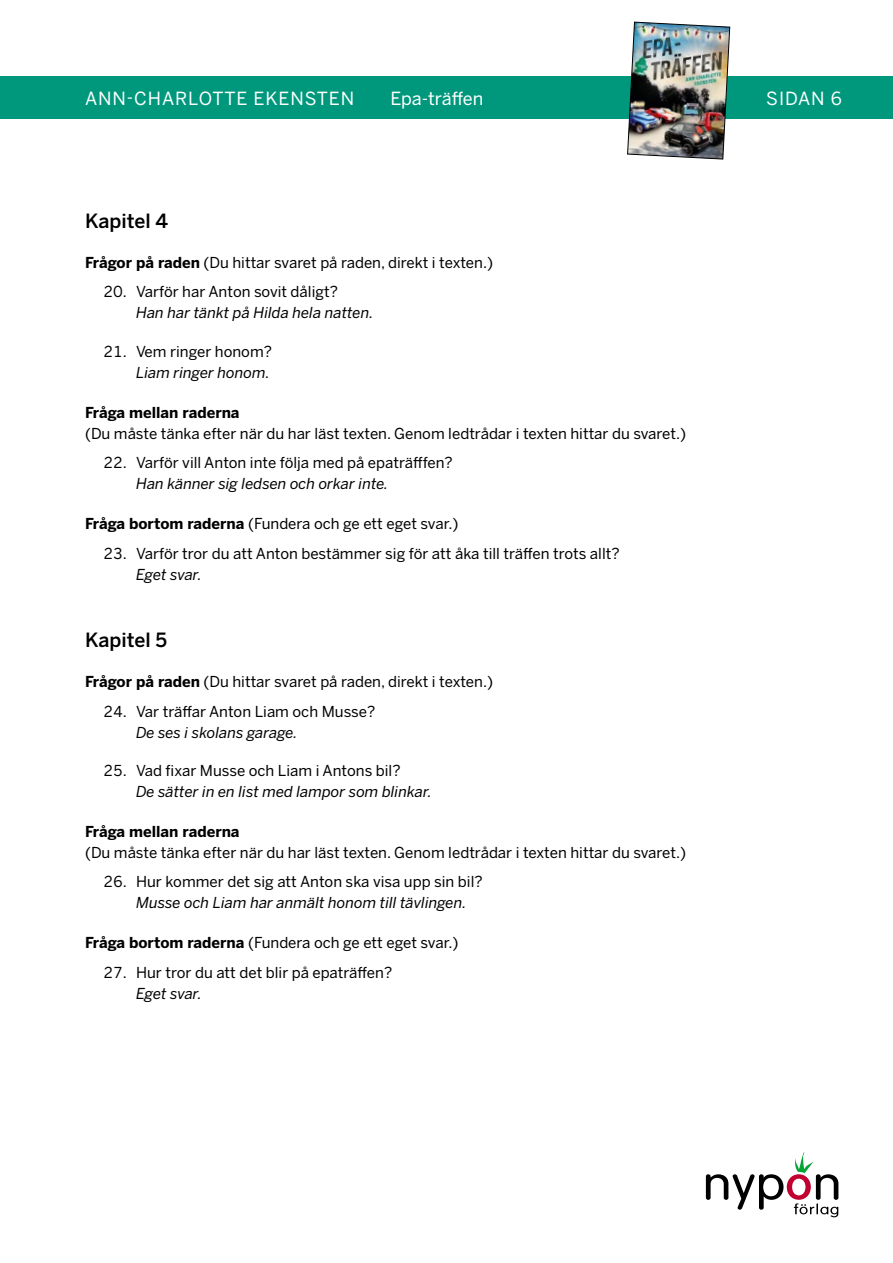
<style>
.page{position:relative;width:893px;height:1263px;background:#fff}
.page>*{position:absolute;margin:0;border:0;box-sizing:border-box;transform-origin:0 0}
.t1{font:500 19.5px "Benton Sans";color:#000}
.t2{font:18px "Benton Sans";letter-spacing:.05em;color:#fff}
.t3{font:18px "Benton Sans";letter-spacing:-.005em;color:#fff}
.t4{font:15px "Benton Sans";color:#000}
.t5{font:italic 15px "Benton Sans";color:#000}
.t6{font:700 15px "Benton Sans";color:#000}
.s1{font-weight:700}
</style>
<div class="page">
<svg style="left:706px;top:1152px;width:132px;height:65px"></svg>
<div style="left:0;top:77px;width:893px;height:42px;background:#00987c"></div>
<img style="left:627px;top:21px;width:103px;height:139px">
<p class="t2" style="left:85px;top:87px;width:271px">ANN-CHARLOTTE EKENSTEN</p>
<p class="t3" style="left:390px;top:87px;width:95px">Epa-träffen</p>
<p class="t2" style="left:766px;top:87px;width:77px">SIDAN 6</p>
<h1 class="t1" style="left:85px;top:209px;width:85px">Kapitel 4</h1>
<p class="t4" style="left:85px;top:253px;width:410px"><span class="s1">Frågor på raden</span> (Du hittar svaret på raden, direkt i texten.)</p>
<p class="t4" style="left:103px;top:283px;width:236px">20. Varför har Anton sovit dåligt?</p>
<p class="t5" style="left:136px;top:304px;width:239px">Han har tänkt på Hilda hela natten.</p>
<p class="t4" style="left:103px;top:342px;width:170px">21. Vem ringer honom?</p>
<p class="t5" style="left:136px;top:363px;width:135px">Liam ringer honom.</p>
<p class="t6" style="left:85px;top:403px;width:156px">Fråga mellan raderna</p>
<p class="t4" style="left:85px;top:424px;width:603px">(Du måste tänka efter när du har läst texten. Genom ledtrådar i texten hittar du svaret.)</p>
<p class="t4" style="left:103px;top:453px;width:351px">22. Varför vill Anton inte följa med på epaträfffen?</p>
<p class="t5" style="left:136px;top:474px;width:254px">Han känner sig ledsen och orkar inte.</p>
<p class="t4" style="left:85px;top:514px;width:375px"><span class="s1">Fråga bortom raderna</span> (Fundera och ge ett eget svar.)</p>
<p class="t4" style="left:103px;top:544px;width:518px">23. Varför tror du att Anton bestämmer sig för att åka till träffen trots allt?</p>
<p class="t5" style="left:136px;top:565px;width:67px">Eget svar.</p>
<h1 class="t1" style="left:85px;top:628px;width:84px">Kapitel 5</h1>
<p class="t4" style="left:85px;top:673px;width:410px"><span class="s1">Frågor på raden</span> (Du hittar svaret på raden, direkt i texten.)</p>
<p class="t4" style="left:103px;top:702px;width:273px">24. Var träffar Anton Liam och Musse?</p>
<p class="t5" style="left:136px;top:723px;width:163px">De ses i skolans garage.</p>
<p class="t4" style="left:103px;top:761px;width:299px">25. Vad fixar Musse och Liam i Antons bil?</p>
<p class="t5" style="left:136px;top:782px;width:297px">De sätter in en list med lampor som blinkar.</p>
<p class="t6" style="left:85px;top:822px;width:156px">Fråga mellan raderna</p>
<p class="t4" style="left:85px;top:843px;width:603px">(Du måste tänka efter när du har läst texten. Genom ledtrådar i texten hittar du svaret.)</p>
<p class="t4" style="left:103px;top:873px;width:381px">26. Hur kommer det sig att Anton ska visa upp sin bil?</p>
<p class="t5" style="left:136px;top:894px;width:332px">Musse och Liam har anmält honom till tävlingen.</p>
<p class="t4" style="left:85px;top:934px;width:375px"><span class="s1">Fråga bortom raderna</span> (Fundera och ge ett eget svar.)</p>
<p class="t4" style="left:103px;top:963px;width:290px">27. Hur tror du att det blir på epaträffen?</p>
<p class="t5" style="left:136px;top:984px;width:67px">Eget svar.</p>
</div>
